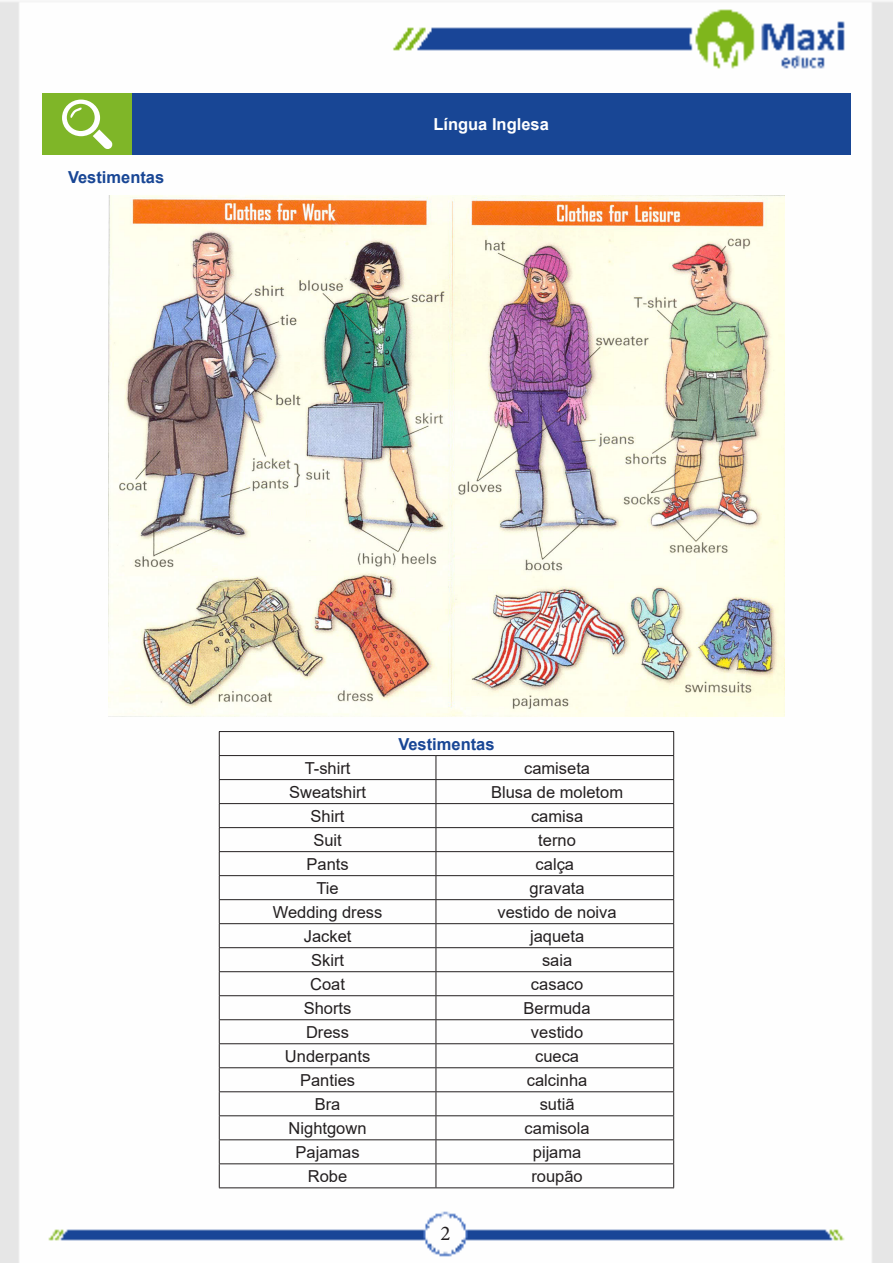
<style>
.page{position:relative;width:893px;height:1263px;background:#fff}
.page>*{position:absolute;margin:0;border:0;box-sizing:border-box;transform-origin:0 0}
.t1{font:21px "Minion Pro";color:#231f20}
.INDICE{font:16.5px "Arial";color:#231f20}
.INDICE-2{font:700 16.5px "Arial";color:#184695}
.Titulo_de_Caixa{font:700 16.5px "Arial";color:#fff}
</style>
<div class="page">
<img style="left:0;top:1px;width:893px;height:1262px">
<div style="left:43px;top:94px;width:89px;height:61px;background:#7fb628"></div>
<div style="left:132px;top:94px;width:718px;height:61px;background:#184695"></div>
<svg style="left:62px;top:100px;width:51px;height:49px"></svg>
<img style="left:108px;top:195px;width:676px;height:522px">
<hr style="left:219px;top:731px;width:217px;height:1px;background:#231f20">
<hr style="left:436px;top:731px;width:238px;height:1px;background:#231f20">
<hr style="left:219px;top:755px;width:217px;height:1px;background:#231f20">
<hr style="left:436px;top:755px;width:238px;height:1px;background:#231f20">
<hr style="left:219px;top:779px;width:217px;height:1px;background:#231f20">
<hr style="left:436px;top:779px;width:238px;height:1px;background:#231f20">
<hr style="left:219px;top:803px;width:217px;height:1px;background:#231f20">
<hr style="left:436px;top:803px;width:238px;height:1px;background:#231f20">
<hr style="left:219px;top:827px;width:217px;height:1px;background:#231f20">
<hr style="left:436px;top:827px;width:238px;height:1px;background:#231f20">
<hr style="left:219px;top:851px;width:217px;height:1px;background:#231f20">
<hr style="left:436px;top:851px;width:238px;height:1px;background:#231f20">
<hr style="left:219px;top:875px;width:217px;height:1px;background:#231f20">
<hr style="left:436px;top:875px;width:238px;height:1px;background:#231f20">
<hr style="left:219px;top:899px;width:217px;height:1px;background:#231f20">
<hr style="left:436px;top:899px;width:238px;height:1px;background:#231f20">
<hr style="left:219px;top:923px;width:217px;height:1px;background:#231f20">
<hr style="left:436px;top:923px;width:238px;height:1px;background:#231f20">
<hr style="left:219px;top:947px;width:217px;height:1px;background:#231f20">
<hr style="left:436px;top:947px;width:238px;height:1px;background:#231f20">
<hr style="left:219px;top:971px;width:217px;height:1px;background:#231f20">
<hr style="left:436px;top:971px;width:238px;height:1px;background:#231f20">
<hr style="left:219px;top:995px;width:217px;height:1px;background:#231f20">
<hr style="left:436px;top:995px;width:238px;height:1px;background:#231f20">
<hr style="left:219px;top:1019px;width:217px;height:1px;background:#231f20">
<hr style="left:436px;top:1019px;width:238px;height:1px;background:#231f20">
<hr style="left:219px;top:1043px;width:217px;height:1px;background:#231f20">
<hr style="left:436px;top:1043px;width:238px;height:1px;background:#231f20">
<hr style="left:219px;top:1067px;width:217px;height:1px;background:#231f20">
<hr style="left:436px;top:1067px;width:238px;height:1px;background:#231f20">
<hr style="left:219px;top:1091px;width:217px;height:1px;background:#231f20">
<hr style="left:436px;top:1091px;width:238px;height:1px;background:#231f20">
<hr style="left:219px;top:1115px;width:217px;height:1px;background:#231f20">
<hr style="left:436px;top:1115px;width:238px;height:1px;background:#231f20">
<hr style="left:219px;top:1139px;width:217px;height:1px;background:#231f20">
<hr style="left:436px;top:1139px;width:238px;height:1px;background:#231f20">
<hr style="left:219px;top:1163px;width:217px;height:1px;background:#231f20">
<svg style="left:219px;top:732px;width:1px;height:455px"></svg>
<hr style="left:436px;top:1163px;width:238px;height:1px;background:#231f20">
<svg style="left:436px;top:756px;width:1px;height:431px"></svg>
<svg style="left:673px;top:732px;width:1px;height:455px"></svg>
<hr style="left:219px;top:1187px;width:217px;height:1px;background:#231f20">
<hr style="left:436px;top:1187px;width:238px;height:1px;background:#231f20">
<p class="INDICE-2" style="left:68px;top:166px;width:98px">Vestimentas</p>
<p class="Titulo_de_Caixa" style="left:433px;top:113px;width:117px">Língua Inglesa</p>
<p class="INDICE-2" style="left:398px;top:732px;width:98px">Vestimentas</p>
<p class="INDICE" style="left:305px;top:756px;width:47px">T-shirt</p>
<p class="INDICE" style="left:524px;top:756px;width:68px">camiseta</p>
<p class="INDICE" style="left:289px;top:780px;width:79px">Sweatshirt</p>
<p class="INDICE" style="left:491px;top:780px;width:134px">Blusa de moletom</p>
<p class="INDICE" style="left:311px;top:804px;width:35px">Shirt</p>
<p class="INDICE" style="left:531px;top:804px;width:54px">camisa</p>
<p class="INDICE" style="left:313px;top:828px;width:30px">Suit</p>
<p class="INDICE" style="left:538px;top:828px;width:39px">terno</p>
<p class="INDICE" style="left:306px;top:852px;width:44px">Pants</p>
<p class="INDICE" style="left:536px;top:852px;width:40px">calça</p>
<p class="INDICE" style="left:316px;top:876px;width:24px">Tie</p>
<p class="INDICE" style="left:530px;top:876px;width:57px">gravata</p>
<p class="INDICE" style="left:273px;top:900px;width:111px">Wedding dress</p>
<p class="INDICE" style="left:497px;top:900px;width:121px">vestido de noiva</p>
<p class="INDICE" style="left:304px;top:924px;width:49px">Jacket</p>
<p class="INDICE" style="left:530px;top:924px;width:56px">jaqueta</p>
<p class="INDICE" style="left:311px;top:948px;width:34px">Skirt</p>
<p class="INDICE" style="left:542px;top:948px;width:32px">saia</p>
<p class="INDICE" style="left:310px;top:972px;width:36px">Coat</p>
<p class="INDICE" style="left:531px;top:972px;width:54px">casaco</p>
<p class="INDICE" style="left:304px;top:996px;width:49px">Shorts</p>
<p class="INDICE" style="left:524px;top:996px;width:68px">Bermuda</p>
<p class="INDICE" style="left:306px;top:1020px;width:45px">Dress</p>
<p class="INDICE" style="left:531px;top:1020px;width:54px">vestido</p>
<p class="INDICE" style="left:285px;top:1044px;width:87px">Underpants</p>
<p class="INDICE" style="left:535px;top:1044px;width:46px">cueca</p>
<p class="INDICE" style="left:300px;top:1068px;width:57px">Panties</p>
<p class="INDICE" style="left:527px;top:1068px;width:62px">calcinha</p>
<p class="INDICE" style="left:315px;top:1093px;width:27px">Bra</p>
<p class="INDICE" style="left:540px;top:1093px;width:36px">sutiã</p>
<p class="INDICE" style="left:289px;top:1117px;width:79px">Nightgown</p>
<p class="INDICE" style="left:525px;top:1117px;width:67px">camisola</p>
<p class="INDICE" style="left:295px;top:1141px;width:66px">Pajamas</p>
<p class="INDICE" style="left:533px;top:1141px;width:50px">pijama</p>
<p class="INDICE" style="left:308px;top:1165px;width:41px">Robe</p>
<p class="INDICE" style="left:531px;top:1165px;width:53px">roupão</p>
<p class="t1" style="left:440px;top:1219px;width:12px">2</p>
</div>
